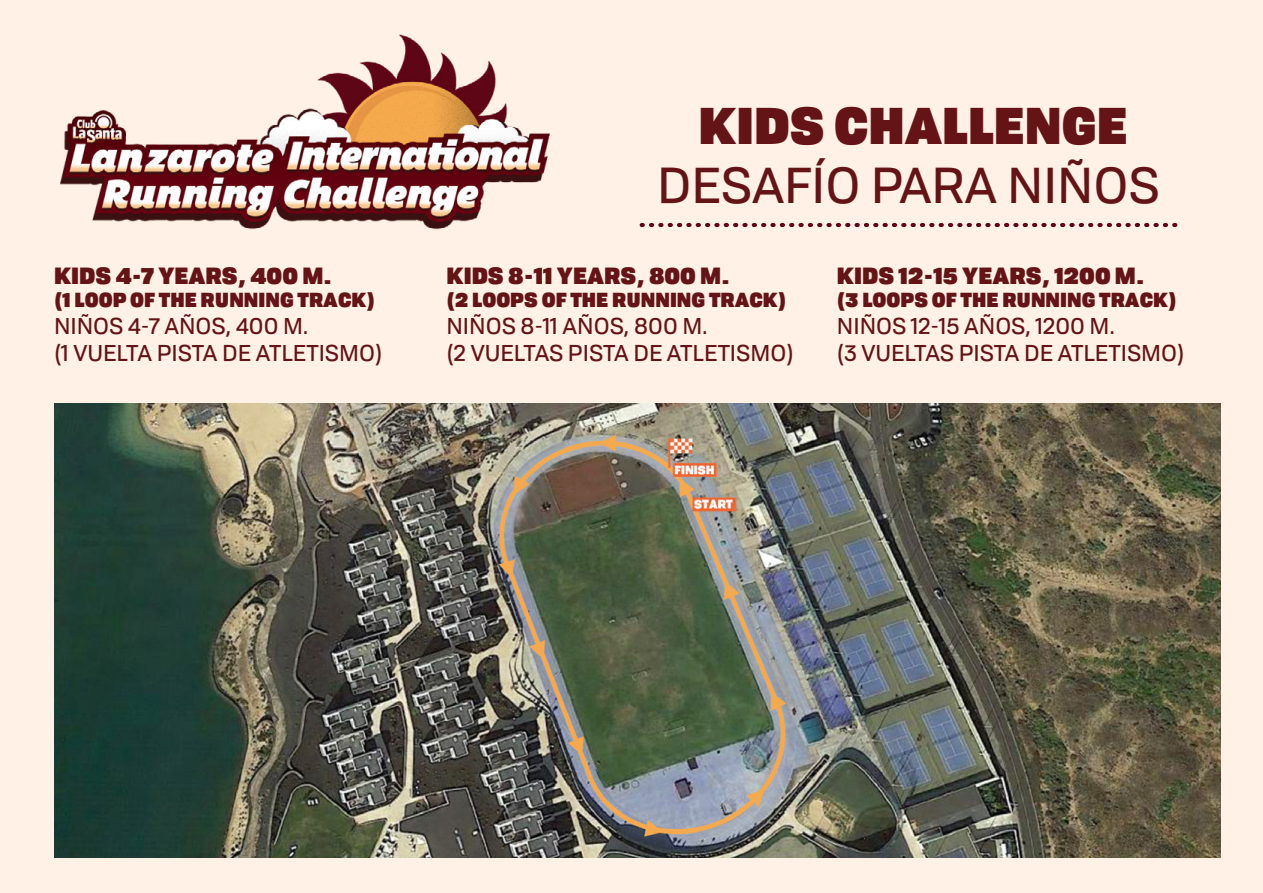
<style>
.page{position:relative;width:1263px;height:893px;background:#fff1e6}
.page>*{position:absolute;margin:0;border:0;box-sizing:border-box;transform-origin:0 0}
.t1{font:49.5px "Tofino Personal";color:#641316}
.t2{font:900 49.5px "Tofino Personal";color:#641316}
.t3{font:22.5px/27px "Tofino Personal";color:#641316}
.t4{font:900 22.5px "Tofino Personal";color:#641316}
.t5{font:900 19.5px "Tofino Personal";color:#641316}
</style>
<div class="page">
<svg style="left:642px;top:223px;width:533px;height:4px"></svg>
<img style="left:54px;top:404px;width:1166px;height:453px">
<img style="left:60px;top:34px;width:490px;height:196px">
<p class="t4" style="left:54px;top:256px;width:279px">KIDS 4-7 YEARS, 400 M.</p>
<p class="t5" style="left:54px;top:283px;width:323px">(1 LOOP OF THE RUNNING TRACK)</p>
<p class="t3" style="left:54px;top:311px;width:330px">NIÑOS 4-7 AÑOS, 400 M.<br>(1 VUELTA PISTA DE ATLETISMO)</p>
<h1 class="t2" style="left:699px;top:82px;width:431px">KIDS CHALLENGE</h1>
<h1 class="t1" style="left:657px;top:148px;width:504px">DESAFÍO PARA NIÑOS</h1>
<p class="t4" style="left:446px;top:256px;width:285px">KIDS 8-11 YEARS, 800 M.</p>
<p class="t5" style="left:446px;top:283px;width:342px">(2 LOOPS OF THE RUNNING TRACK)</p>
<p class="t3" style="left:446px;top:311px;width:349px">NIÑOS 8-11 AÑOS, 800 M.<br>(2 VUELTAS PISTA DE ATLETISMO)</p>
<p class="t4" style="left:837px;top:256px;width:309px">KIDS 12-15 YEARS, 1200 M.</p>
<p class="t5" style="left:837px;top:283px;width:341px">(3 LOOPS OF THE RUNNING TRACK)</p>
<p class="t3" style="left:837px;top:311px;width:349px">NIÑOS 12-15 AÑOS, 1200 M.<br>(3 VUELTAS PISTA DE ATLETISMO)</p>
</div>
